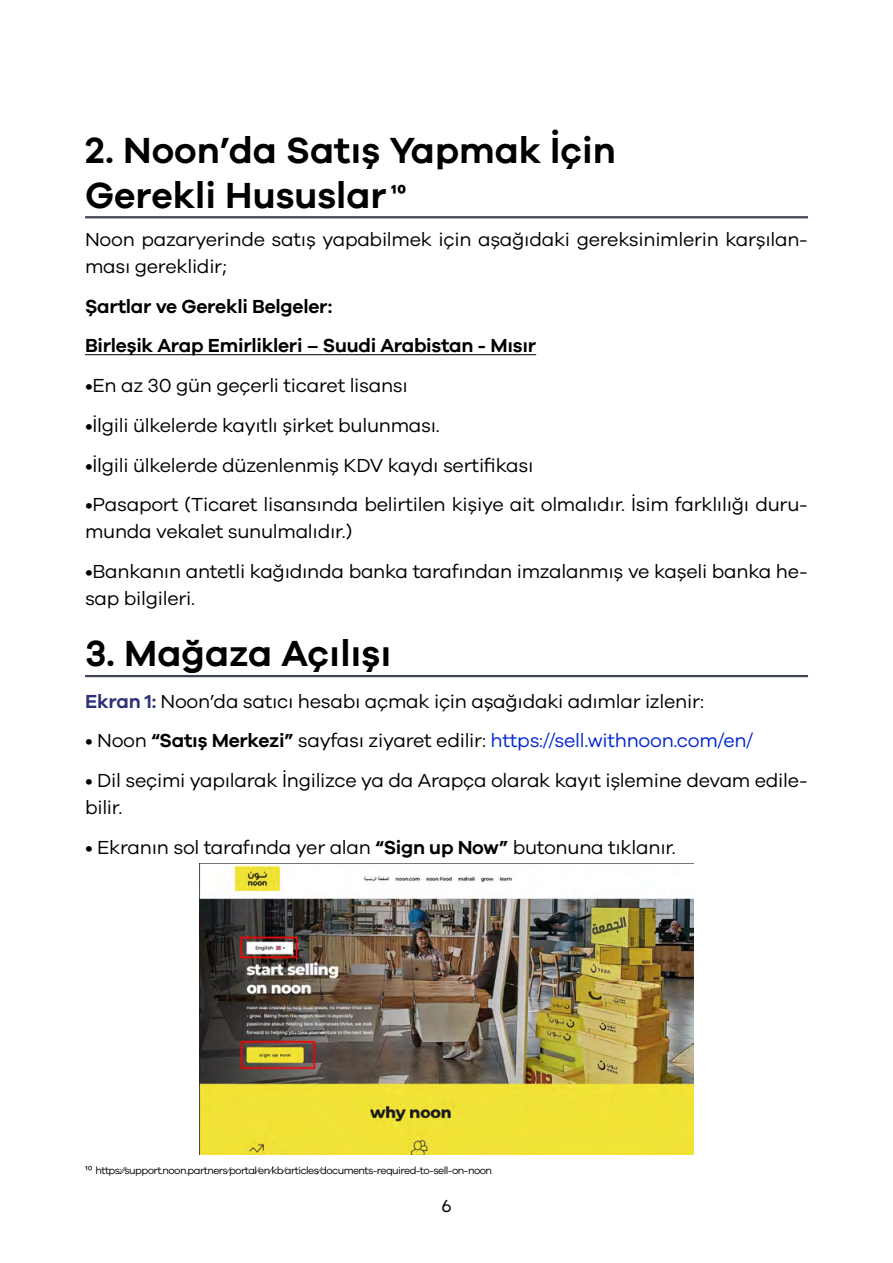
<style>
.page{position:relative;width:893px;height:1263px;background:#fff}
.page>*{position:absolute;margin:0;border:0;box-sizing:border-box;transform-origin:0 0}
.t1{font:600 37.5px/45px "Galano Grotesque W05";color:#000}
.t2{font:700 22.5px "Galano Grotesque W05";color:#000}
.t3{font:19.5px/27px "Galano Grotesque W05";letter-spacing:-.015em;color:#000}
.t4{font:600 19.5px/39.8px "Galano Grotesque W05";letter-spacing:-.015em;color:#000}
.t5{font:19.5px "Galano Grotesque W05";letter-spacing:-.015em;color:#0026cf}
.t6{font:18px "Mont";color:#000}
.t7{font:10.5px "Galano Grotesque W05";letter-spacing:-.055em;color:#000}
.s1{font-weight:600;color:#2d3276}
.s2{color:#000}
.s3{font-weight:600;color:#000}
.s4{font-weight:600}
.s5{font-size:12px}
</style>
<div class="page">
<hr style="left:85px;top:216px;width:723px;height:2px;background:#404553">
<hr style="left:85px;top:354px;width:451px;height:1px;background:#000">
<hr style="left:85px;top:675px;width:723px;height:2px;background:#404553">
<img style="left:200px;top:863px;width:493px;height:291px">
<h1 class="t1" style="left:85px;top:127px;width:532px">2. Noon’da Satış Yapmak İçin<br>Gerekli Hususlar</h1>
<p class="t3" style="left:85px;top:225px;width:724px">Noon pazaryerinde satış yapabilmek için aşağıdaki gereksinimlerin karşılan&shy;ması gereklidir;</p>
<p class="t4" style="left:85px;top:285px;width:453px">Şartlar ve Gerekli Belgeler:<br>Birleşik Arap Emirlikleri – Suudi Arabistan - Mısır</p>
<p class="t3" style="left:85px;top:371px;width:324px">•En az 30 gün geçerli ticaret lisansı</p>
<p class="t3" style="left:85px;top:411px;width:356px">•İlgili ülkelerde kayıtlı şirket bulunması.</p>
<p class="t3" style="left:85px;top:451px;width:450px">•İlgili ülkelerde düzenlenmiş KDV kaydı sertifikası</p>
<p class="t3" style="left:85px;top:491px;width:724px">•Pasaport (Ticaret lisansında belirtilen kişiye ait olmalıdır. İsim farklılığı duru&shy;munda vekalet sunulmalıdır.)</p>
<p class="t3" style="left:85px;top:557px;width:724px">•Bankanın antetli kağıdında banka tarafından imzalanmış ve kaşeli banka he&shy;sap bilgileri.</p>
<h1 class="t1" style="left:85px;top:630px;width:308px">3. Mağaza Açılışı</h1>
<p class="t3" style="left:85px;top:687px;width:621px"><span class="s1">Ekran 1:</span> Noon’da satıcı hesabı açmak için aşağıdaki adımlar izlenir:</p>
<p class="t5" style="left:85px;top:729px;width:667px"><span class="s2">• Noon</span> <span class="s3">“Satış Merkezi”</span> <span class="s2">sayfası ziyaret edilir:</span> https://sell.withnoon.com/en/</p>
<p class="t3" style="left:85px;top:766px;width:724px">• Dil seçimi yapılarak İngilizce ya da Arapça olarak kayıt işlemine devam edile&shy;bilir.</p>
<p class="t3" style="left:85px;top:833px;width:592px">• Ekranın sol tarafında yer alan <span class="s4">“Sign up Now”</span> butonuna tıklanır.</p>
<p class="t2" style="left:391px;top:178px;width:16px">10</p>
<p class="t7" style="left:85px;top:1164px;width:409px"><span class="s5">10</span> https://support.noon.partners/portal/en/kb/articles/documents-required-to-sell-on-noon</p>
<p class="t6" style="left:441px;top:1194px;width:11px">6</p>
</div>
